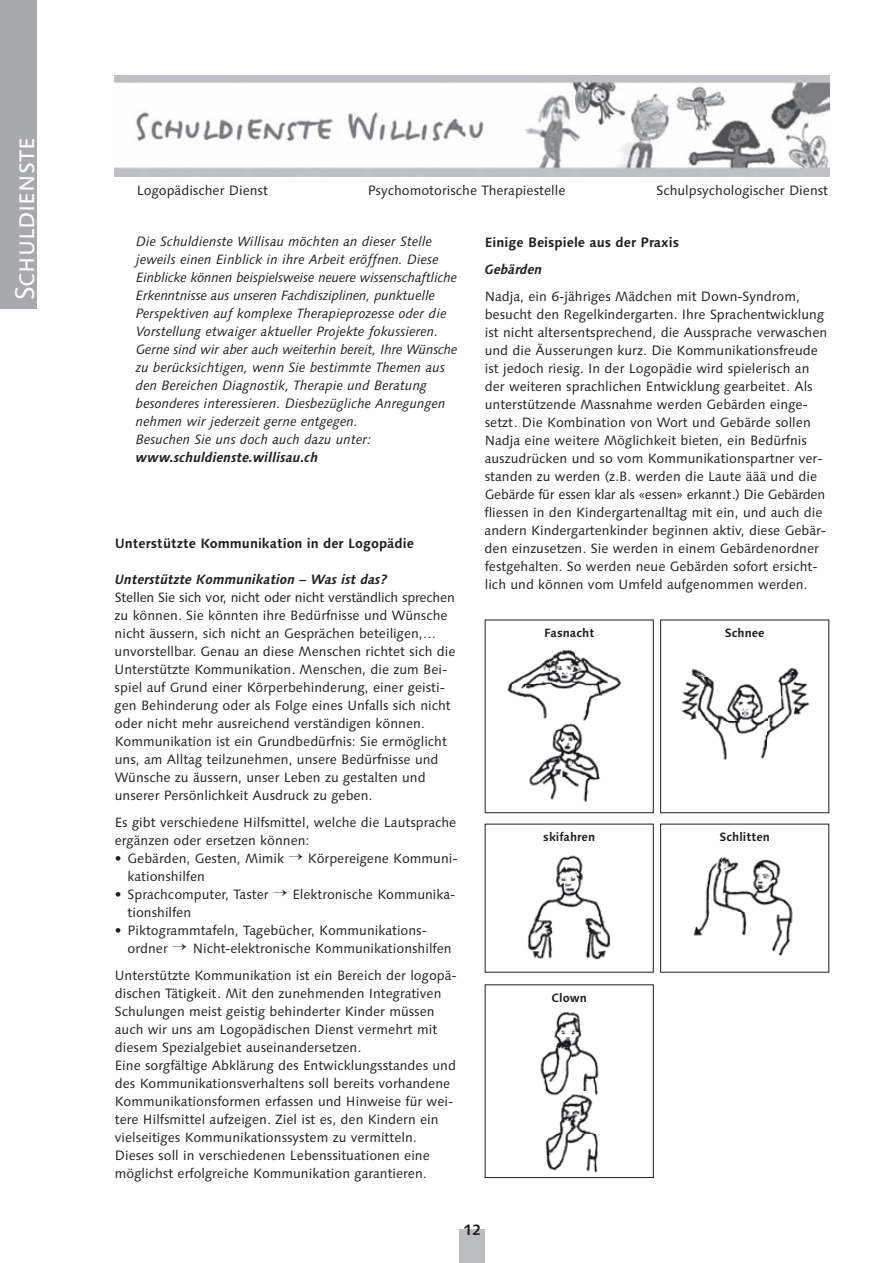
<style>
.page{position:relative;width:893px;height:1263px;background:#fff}
.page>*{position:absolute;margin:0;border:0;box-sizing:border-box;transform-origin:0 0}
.t1{font:27px "Linotype Syntax SC";color:#fff}
.t2{font:700 15px "Linotype Syntax";color:#231f20}
.t3{font:13.5px/18px "Linotype Syntax";color:#231f20}
.t4{font:italic 13.5px/18px "Linotype Syntax";color:#231f20}
.t5{font:italic 700 13.5px "Linotype Syntax";color:#231f20}
.t6{font:700 13.5px "Linotype Syntax";color:#231f20}
.t7{font:700 12px "Linotype Syntax";color:#231f20}
</style>
<div class="page">
<div style="left:459px;top:1229px;width:26px;height:34px;background:#bcbdc0"></div>
<div style="left:0;top:0;width:37px;height:309px;background:#a8a9ad"></div>
<img style="left:114px;top:76px;width:716px;height:100px">
<img style="left:501px;top:650px;width:135px;height:174px">
<img style="left:636px;top:813px;width:45px;height:11px">
<img style="left:691px;top:669px;width:18px;height:9px">
<img style="left:768px;top:667px;width:42px;height:71px">
<img style="left:681px;top:678px;width:87px;height:82px">
<img style="left:505px;top:855px;width:159px;height:118px">
<img style="left:684px;top:857px;width:139px;height:116px">
<img style="left:540px;top:1011px;width:59px;height:162px">
<div style="left:485px;top:620px;width:169px;height:193px;border:1px solid #231f20"></div>
<div style="left:660px;top:620px;width:169px;height:193px;border:1px solid #231f20"></div>
<div style="left:485px;top:984px;width:169px;height:194px;border:1px solid #231f20"></div>
<h1 class="t1" style="left:9px;top:300px;width:164px;rotate:-90deg">Schuldienste</h1>
<p class="t3" style="left:137px;top:181px;width:133px">Logopädischer Dienst</p>
<p class="t3" style="left:368px;top:181px;width:199px">Psychomotorische Therapiestelle</p>
<p class="t3" style="left:656px;top:181px;width:173px">Schulpsychologischer Dienst</p>
<p class="t4" style="left:136px;top:233px;width:323px">Die Schuldienste Willisau möchten an dieser Stelle jeweils einen Einblick in ihre Arbeit eröffnen. Diese Einblicke können beispielsweise neuere wissenschaft liche Erkenntnisse aus unseren Fachdiszipli nen, punktuelle Perspektiven auf komplexe Therapie prozesse oder die Vorstellung etwaiger aktueller Projekte fokussieren.<br>Gerne sind wir aber auch weiterhin bereit, Ihre Wünsche zu berücksichtigen, wenn Sie bestimmte Themen aus den Bereichen Diagnostik, Therapie und Beratung besonderes interessieren. Diesbezügliche Anregungen nehmen wir jederzeit gerne entgegen.<br>Besuchen Sie uns doch auch dazu unter:</p>
<p class="t5" style="left:136px;top:449px;width:184px">www.schuldienste.willisau.ch</p>
<p class="t6" style="left:115px;top:535px;width:301px">Unterstützte Kommunikation in der Logopädie</p>
<p class="t5" style="left:115px;top:571px;width:274px">Unterstützte Kommunikation – Was ist das?</p>
<p class="t3" style="left:115px;top:588px;width:342px">Stellen Sie sich vor, nicht oder nicht verständlich sprechen zu können. Sie könnten ihre Bedürfnisse und Wünsche nicht äussern, sich nicht an Gesprächen beteiligen,… unvorstellbar. Genau an diese Menschen richtet sich die Unterstützte Kommunikation. Menschen, die zum Bei - spiel auf Grund einer Körperbehinderung, einer geisti&shy;gen Behinderung oder als Folge eines Unfalls sich nicht oder nicht mehr ausreichend verständigen können.<br>Kommunikation ist ein Grundbedürfnis: Sie ermöglicht uns, am Alltag teilzunehmen, unsere Bedürfnisse und Wünsche zu äussern, unser Leben zu gestalten und unserer Persönlichkeit Ausdruck zu geben.</p>
<p class="t3" style="left:115px;top:813px;width:343px">Es gibt verschiedene Hilfsmittel, welche die Lautsprache ergänzen oder ersetzen können:</p>
<p class="t3" style="left:128px;top:849px;width:332px;text-indent:-13px">• Gebärden, Gesten, Mimik → Körpereigene Kommuni - kationshilfen</p>
<p class="t3" style="left:128px;top:885px;width:329px;text-indent:-13px">• Sprachcomputer, Taster → Elektronische Kommuni ka - tions hilfen</p>
<p class="t3" style="left:128px;top:921px;width:325px;text-indent:-13px">• Piktogrammtafeln, Tagebücher, Kommunikations - ordner → Nicht-elektronische Kommunikationshilfen</p>
<p class="t3" style="left:115px;top:966px;width:344px">Unterstützte Kommunikation ist ein Bereich der logopä&shy;dischen Tätigkeit. Mit den zunehmenden Integrativen Schulungen meist geistig behinderter Kinder müssen auch wir uns am Logopädischen Dienst vermehrt mit diesem Spezialgebiet auseinandersetzen.<br>Eine sorgfältige Abklärung des Entwicklungsstandes und des Kommunikationsverhaltens soll bereits vorhandene Kommunikationsformen erfassen und Hinweise für wei&shy;tere Hilfsmittel aufzeigen. Ziel ist es, den Kindern ein vielseitiges Kommunikationssystem zu vermitteln.<br>Dieses soll in verschiedenen Lebenssituationen eine möglichst erfolgreiche Kommunikation garantieren.</p>
<p class="t6" style="left:485px;top:234px;width:196px">Einige Beispiele aus der Praxis</p>
<p class="t5" style="left:485px;top:261px;width:59px">Gebärden</p>
<p class="t3" style="left:485px;top:287px;width:344px">Nadja, ein 6-jähriges Mädchen mit Down-Syndrom, besucht den Regelkindergarten. Ihre Sprachentwicklung ist nicht altersentsprechend, die Aussprache verwaschen und die Äusserungen kurz. Die Kommunikationsfreude ist jedoch riesig. In der Logopädie wird spielerisch an der weiteren sprachlichen Entwicklung gearbeitet. Als unterstützende Massnahme werden Gebärden einge&shy;setzt. Die Kombination von Wort und Gebärde sollen Nadja eine weitere Möglichkeit bieten, ein Bedürfnis auszudrücken und so vom Kommunikationspartner ver&shy;standen zu werden (z.B. werden die Laute äää und die Gebärde für essen klar als «essen» erkannt.) Die Gebärden fliessen in den Kindergartenalltag mit ein, und auch die andern Kindergartenkinder beginnen aktiv, diese Gebär - den einzusetzen. Sie werden in einem Gebärdenordner festgehalten. So werden neue Gebärden sofort ersicht&shy;lich und können vom Umfeld aufgenommen werden.</p>
<p class="t7" style="left:544px;top:625px;width:52px">Fasnacht</p>
<p class="t7" style="left:725px;top:625px;width:41px">Schnee</p>
<p class="t7" style="left:543px;top:829px;width:53px">skifahren</p>
<p class="t7" style="left:719px;top:829px;width:52px">Schlitten</p>
<p class="t7" style="left:551px;top:990px;width:37px">Clown</p>
<p class="t2" style="left:463px;top:1221px;width:19px">12</p>
</div>
